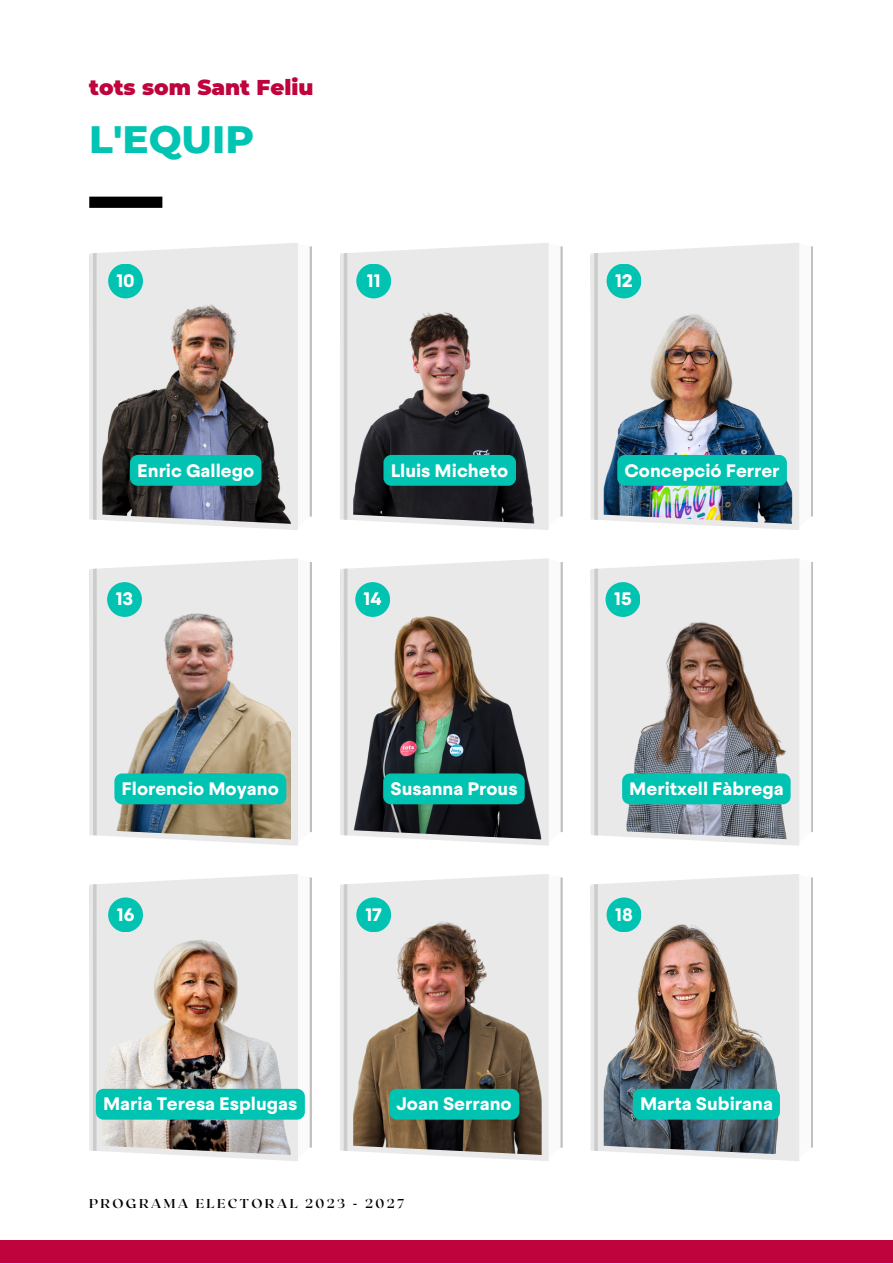
<style>
.page{position:relative;width:893px;height:1264px;background:#fff}
.page>*{position:absolute;margin:0;border:0;box-sizing:border-box;transform-origin:0 0}
.t1{font:800 39px "Montserrat";color:#01c4b3}
.t2{font:900 21.45px "Montserrat";color:#be033d}
.t3{font:700 18px "Steradian";color:#fff}
.t4{font:700 12.9px "Roxborough CF";letter-spacing:.18em;color:#000}
</style>
<div class="page">
<div style="left:0;top:1240px;width:892px;height:22px;background:#be033d"></div>
<div style="left:89px;top:197px;width:73px;height:11px;background:#000"></div>
<svg style="left:308px;top:246px;width:2px;height:271px"></svg>
<svg style="left:89px;top:243px;width:209px;height:287px;fill:#e9e9e9"></svg>
<hr style="left:93px;top:253px;width:4px;height:267px;background:#ccc">
<img style="left:102px;top:249px;width:189px;height:275px">
<svg style="left:548px;top:243px;width:12px;height:287px"></svg>
<svg style="left:340px;top:243px;width:208px;height:287px;fill:#e9e9e9"></svg>
<svg style="left:343px;top:253px;width:4px;height:267px"></svg>
<img style="left:353px;top:249px;width:188px;height:275px">
<svg style="left:590px;top:243px;width:209px;height:287px;fill:#e9e9e9"></svg>
<hr style="left:594px;top:253px;width:4px;height:267px;background:#ccc">
<img style="left:603px;top:249px;width:189px;height:275px">
<div style="left:108px;top:263px;width:35px;height:35px;background:#00c3b2;border-radius:50%"></div>
<div style="left:356px;top:263px;width:35px;height:35px;background:#00c3b2;border-radius:50%"></div>
<div style="left:606px;top:263px;width:35px;height:35px;background:#00c3b2;border-radius:50%"></div>
<svg style="left:309px;top:562px;width:1px;height:270px"></svg>
<svg style="left:89px;top:558px;width:209px;height:287px;fill:#e9e9e9"></svg>
<hr style="left:93px;top:568px;width:4px;height:267px;background:#ccc">
<img style="left:102px;top:564px;width:189px;height:275px">
<div style="left:107px;top:582px;width:35px;height:35px;background:#00c3b2;border-radius:50%"></div>
<div style="left:114px;top:773px;width:172px;height:31px;background:#00c3b2;border-radius:8px"></div>
<svg style="left:548px;top:558px;width:1px;height:287px"></svg>
<svg style="left:340px;top:558px;width:208px;height:287px;fill:#e9e9e9"></svg>
<hr style="left:344px;top:568px;width:3px;height:267px;background:#ccc">
<img style="left:353px;top:564px;width:188px;height:275px">
<div style="left:355px;top:582px;width:35px;height:35px;background:#00c3b2;border-radius:50%"></div>
<div style="left:383px;top:773px;width:141px;height:31px;background:#00c3b2;border-radius:8px"></div>
<svg style="left:799px;top:559px;width:1px;height:284px"></svg>
<svg style="left:590px;top:558px;width:209px;height:287px;fill:#e9e9e9"></svg>
<hr style="left:594px;top:568px;width:4px;height:267px;background:#ccc">
<img style="left:603px;top:564px;width:189px;height:275px">
<div style="left:605px;top:582px;width:35px;height:35px;background:#00c3b2;border-radius:50%"></div>
<div style="left:622px;top:773px;width:168px;height:31px;background:#00c3b2;border-radius:8px"></div>
<svg style="left:298px;top:877px;width:12px;height:271px"></svg>
<svg style="left:89px;top:874px;width:209px;height:287px;fill:#e9e9e9"></svg>
<hr style="left:93px;top:884px;width:4px;height:266px;background:#ccc">
<img style="left:102px;top:880px;width:189px;height:274px">
<div style="left:108px;top:897px;width:35px;height:35px;background:#00c3b2;border-radius:50%"></div>
<div style="left:96px;top:1088px;width:209px;height:31px;background:#00c3b2;border-radius:8px"></div>
<svg style="left:548px;top:874px;width:12px;height:287px"></svg>
<svg style="left:340px;top:874px;width:208px;height:287px;fill:#e9e9e9"></svg>
<svg style="left:343px;top:884px;width:4px;height:266px"></svg>
<img style="left:353px;top:880px;width:188px;height:274px">
<div style="left:356px;top:897px;width:35px;height:35px;background:#00c3b2;border-radius:50%"></div>
<div style="left:389px;top:1088px;width:130px;height:31px;background:#00c3b2;border-radius:8px"></div>
<svg style="left:590px;top:874px;width:209px;height:287px;fill:#e9e9e9"></svg>
<hr style="left:594px;top:884px;width:4px;height:266px;background:#ccc">
<img style="left:603px;top:880px;width:189px;height:274px">
<div style="left:606px;top:897px;width:35px;height:35px;background:#00c3b2;border-radius:50%"></div>
<div style="left:632px;top:1088px;width:147px;height:31px;background:#00c3b2;border-radius:8px"></div>
<div style="left:130px;top:455px;width:131px;height:31px;background:#00c3b2;border-radius:8px"></div>
<div style="left:383px;top:455px;width:133px;height:31px;background:#00c3b2;border-radius:8px"></div>
<div style="left:617px;top:455px;width:169px;height:31px;background:#00c3b2;border-radius:8px"></div>
<p class="t2" style="left:89px;top:74px;width:225px">tots som Sant Feliu</p>
<p class="t1" style="left:89px;top:115px;width:166px">L'EQUIP</p>
<p class="t3" style="left:116px;top:269px;width:20px">10</p>
<p class="t3" style="left:367px;top:269px;width:15px">11</p>
<p class="t3" style="left:615px;top:269px;width:19px">12</p>
<p class="t3" style="left:137px;top:458px;width:118px">Enric Gallego</p>
<p class="t3" style="left:390px;top:458px;width:119px">Lluis Micheto</p>
<p class="t3" style="left:624px;top:458px;width:157px">Concepció Ferrer</p>
<p class="t3" style="left:116px;top:587px;width:19px">13</p>
<p class="t3" style="left:363px;top:587px;width:20px">14</p>
<p class="t3" style="left:614px;top:587px;width:19px">15</p>
<p class="t3" style="left:122px;top:777px;width:159px">Florencio Moyano</p>
<p class="t3" style="left:390px;top:777px;width:129px">Susanna Prous</p>
<p class="t3" style="left:629px;top:777px;width:156px">Meritxell Fàbrega</p>
<p class="t3" style="left:117px;top:902px;width:19px">16</p>
<p class="t3" style="left:365px;top:902px;width:18px">17</p>
<p class="t3" style="left:615px;top:902px;width:19px">18</p>
<p class="t3" style="left:103px;top:1092px;width:196px">Maria Teresa Esplugas</p>
<p class="t3" style="left:396px;top:1092px;width:117px">Joan Serrano</p>
<p class="t3" style="left:640px;top:1092px;width:134px">Marta Subirana</p>
<p class="t4" style="left:89px;top:1195px;width:316px">PROGRAMA ELECTORAL 2023 - 2027</p>
</div>
